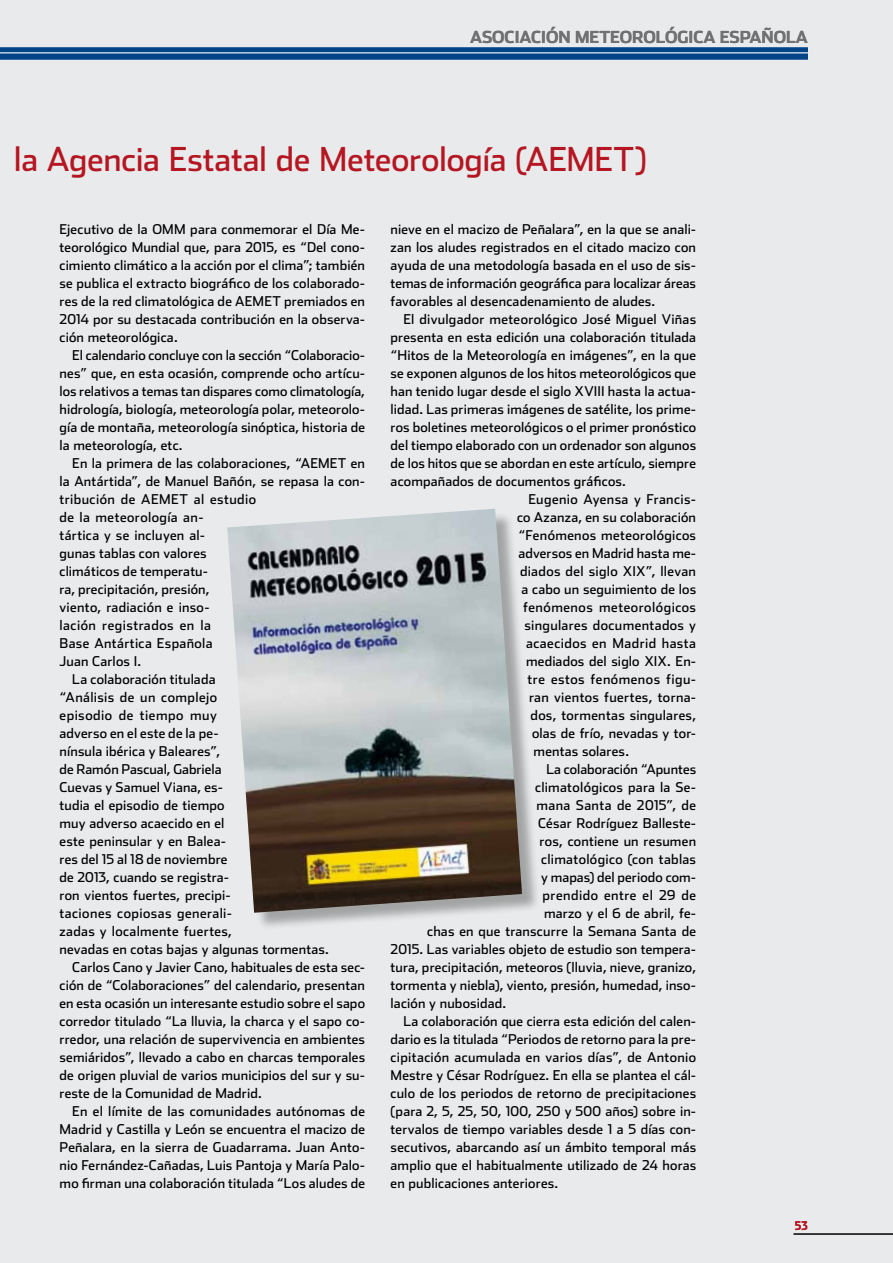
<style>
.page{position:relative;width:893px;height:1263px;background:#e8eaeb}
.page>*{position:absolute;margin:0;border:0;box-sizing:border-box;transform-origin:0 0}
.t1{font:33px "Stainless";letter-spacing:-.005em;color:#b51621}
.t2{font:700 16.5px "Stainless";color:#707172}
.t3{font:13.5px/18px "Stainless";letter-spacing:.01em;color:#000;text-align:justify}
.t4{font:13.5px "Stainless";letter-spacing:.03em;color:#000}
.t5{font:13.5px "Stainless";letter-spacing:.035em;color:#000}
.t6{font:700 12px "Stainless Cond";color:#b51621}
</style>
<div class="page">
<div style="left:229px;top:511px;width:311px;height:420px;background:#000;opacity:.3"></div>
<img style="left:227px;top:509px;width:295px;height:404px">
<div style="left:0;top:47px;width:808px;height:12px;background:#004387"></div>
<hr style="left:0;top:52px;width:808px;height:1px;background:#fff">
<hr style="left:794px;top:1234px;width:99px;height:1px;background:#000">
<p class="t2" style="left:470px;top:27px;width:11px">ACI</p>
<p class="t2" style="left:590px;top:27px;width:12px">EO</p>
<p class="t2" style="left:470px;top:27px;width:11px">ACIASOCIACIÓN</p>
<p class="t2" style="left:575px;top:27px;width:26px">MEOETEOROLÓGICA</p>
<p class="t2" style="left:720px;top:27px;width:66px">ESPAÑOLA</p>
<h1 class="t1" style="left:14px;top:140px;width:634px">la Agencia Estatal de Meteorología (AEMET)</h1>
<p class="t3" style="left:60px;top:220px;width:307px">Ejecutivo de la OMM para conmemorar el Día Me&shy;teorológico Mundial que, para 2015, es “Del cono&shy;cimiento climático a la acción por el clima”; también se publica el extracto biográfico de los colaborado&shy;res de la red climatológica de AEMET premiados en 2014 por su destacada contribución en la observa&shy;ción meteorológica.</p>
<p class="t3" style="left:60px;top:346px;width:307px;text-indent:13px">El calendario concluye con la sección “Colaboracio&shy;nes” que, en esta ocasión, comprende ocho artícu&shy;los relativos a temas tan dispares como climatología, hidrología, biología, meteorología polar, meteorolo&shy;gía de montaña, meteorología sinóptica, historia de la meteorología, etc.</p>
<p class="t3" style="left:72px;top:454px;width:294px">En la primera de las colaboraciones, “AEMET en</p>
<p class="t3" style="left:60px;top:472px;width:307px">la Antártida”, de Manuel Bañón, se repasa la con-</p>
<p class="t4" style="left:60px;top:491px;width:198px">tribución de AEMET al estudio</p>
<p class="t4" style="left:60px;top:509px;width:146px">de la meteorología an-</p>
<p class="t3" style="left:60px;top:526px;width:147px">tártica y se incluyen al-</p>
<p class="t3" style="left:60px;top:544px;width:149px">gunas tablas con valores</p>
<p class="t3" style="left:60px;top:562px;width:150px">climáticos de temperatu-</p>
<p class="t3" style="left:60px;top:580px;width:151px">ra, precipitación, presión,</p>
<p class="t3" style="left:60px;top:598px;width:151px">viento, radiación e inso-</p>
<p class="t5" style="left:60px;top:617px;width:153px">lación registrados en la</p>
<p class="t3" style="left:60px;top:634px;width:154px">Base Antártica Española</p>
<p class="t3" style="left:60px;top:652px;width:83px">Juan Carlos I.</p>
<p class="t3" style="left:72px;top:670px;width:145px">La colaboración titulada</p>
<p class="t4" style="left:60px;top:689px;width:159px">“Análisis de un complejo</p>
<p class="t5" style="left:60px;top:707px;width:159px">episodio de tiempo muy</p>
<p class="t3" style="left:60px;top:724px;width:161px">adverso en el este de la pe-</p>
<p class="t3" style="left:60px;top:742px;width:162px">nínsula ibérica y Baleares”,</p>
<p class="t3" style="left:60px;top:760px;width:163px">de Ramón Pascual, Gabriela</p>
<p class="t3" style="left:60px;top:778px;width:165px">Cuevas y Samuel Viana, es-</p>
<p class="t3" style="left:60px;top:796px;width:166px">tudia el episodio de tiempo</p>
<p class="t3" style="left:60px;top:814px;width:166px">muy adverso acaecido en el</p>
<p class="t3" style="left:60px;top:832px;width:168px">este peninsular y en Balea-</p>
<p class="t3" style="left:60px;top:850px;width:170px">res del 15 al 18 de noviembre</p>
<p class="t3" style="left:60px;top:868px;width:171px">de 2013, cuando se registra-</p>
<p class="t3" style="left:60px;top:886px;width:173px">ron vientos fuertes, precipi-</p>
<p class="t4" style="left:60px;top:905px;width:174px">taciones copiosas generali-</p>
<p class="t3" style="left:60px;top:922px;width:174px">zadas y localmente fuertes,</p>
<p class="t3" style="left:60px;top:940px;width:271px">nevadas en cotas bajas y algunas tormentas.</p>
<p class="t3" style="left:72px;top:958px;width:294px">Carlos Cano y Javier Cano, habituales de esta sec-</p>
<p class="t3" style="left:60px;top:976px;width:307px">ción de “Colaboraciones” del calendario, presentan</p>
<p class="t3" style="left:60px;top:994px;width:307px">en esta ocasión un interesante estudio sobre el sapo</p>
<p class="t3" style="left:60px;top:1012px;width:307px">corredor titulado “La lluvia, la charca y el sapo co-</p>
<p class="t3" style="left:60px;top:1030px;width:307px">rredor, una relación de supervivencia en ambientes</p>
<p class="t3" style="left:60px;top:1048px;width:307px">semiáridos”, llevado a cabo en charcas temporales</p>
<p class="t3" style="left:60px;top:1066px;width:307px">de origen pluvial de varios municipios del sur y su-</p>
<p class="t3" style="left:60px;top:1084px;width:204px">reste de la Comunidad de Madrid.</p>
<p class="t3" style="left:72px;top:1102px;width:294px">En el límite de las comunidades autónomas de</p>
<p class="t3" style="left:60px;top:1120px;width:307px">Madrid y Castilla y León se encuentra el macizo de</p>
<p class="t3" style="left:60px;top:1138px;width:307px">Peñalara, en la sierra de Guadarrama. Juan Anto-</p>
<p class="t3" style="left:60px;top:1156px;width:307px">nio Fernández-Cañadas, Luis Pantoja y María Palo-</p>
<p class="t3" style="left:60px;top:1174px;width:307px">mo firman una colaboración titulada “Los aludes de</p>
<p class="t3" style="left:391px;top:220px;width:307px">nieve en el macizo de Peñalara”, en la que se anali&shy;zan los aludes registrados en el citado macizo con ayuda de una metodología basada en el uso de sis&shy;temas de información geográfica para localizar áreas favorables al desencadenamiento de aludes.</p>
<p class="t3" style="left:403px;top:310px;width:294px">El divulgador meteorológico José Miguel Viñas</p>
<p class="t3" style="left:391px;top:328px;width:307px">presenta en esta edición una colaboración titulada</p>
<p class="t3" style="left:391px;top:346px;width:307px">“Hitos de la Meteorología en imágenes”, en la que</p>
<p class="t3" style="left:391px;top:364px;width:307px">se exponen algunos de los hitos meteorológicos que</p>
<p class="t3" style="left:391px;top:382px;width:307px">han tenido lugar desde el siglo XVIII hasta la actua-</p>
<p class="t3" style="left:391px;top:400px;width:307px">lidad. Las primeras imágenes de satélite, los prime-</p>
<p class="t3" style="left:391px;top:418px;width:307px">ros boletines meteorológicos o el primer pronóstico</p>
<p class="t3" style="left:391px;top:436px;width:307px">del tiempo elaborado con un ordenador son algunos</p>
<p class="t3" style="left:391px;top:454px;width:307px">de los hitos que se abordan en este artículo, siempre</p>
<p class="t3" style="left:391px;top:472px;width:237px">acompañados de documentos gráficos.</p>
<p class="t3" style="left:528px;top:490px;width:169px">Eugenio Ayensa y Francis-</p>
<p class="t3" style="left:517px;top:508px;width:180px">co Azanza, en su colaboración</p>
<p class="t3" style="left:519px;top:526px;width:179px">“Fenómenos meteorológicos</p>
<p class="t3" style="left:519px;top:544px;width:179px">adversos en Madrid hasta me-</p>
<p class="t3" style="left:520px;top:562px;width:177px">diados del siglo XIX”, llevan</p>
<p class="t3" style="left:522px;top:580px;width:176px">a cabo un seguimiento de los</p>
<p class="t5" style="left:523px;top:599px;width:174px">fenómenos meteorológicos</p>
<p class="t3" style="left:525px;top:616px;width:173px">singulares documentados y</p>
<p class="t4" style="left:526px;top:635px;width:171px">acaecidos en Madrid hasta</p>
<p class="t3" style="left:526px;top:652px;width:172px">mediados del siglo XIX. En-</p>
<p class="t5" style="left:528px;top:671px;width:170px">tre estos fenómenos figu-</p>
<p class="t3" style="left:529px;top:688px;width:169px">ran vientos fuertes, torna-</p>
<p class="t3" style="left:531px;top:706px;width:167px">dos, tormentas singulares,</p>
<p class="t3" style="left:532px;top:724px;width:166px">olas de frío, nevadas y tor-</p>
<p class="t3" style="left:534px;top:742px;width:97px">mentas solares.</p>
<p class="t3" style="left:546px;top:760px;width:151px">La colaboración “Apuntes</p>
<p class="t3" style="left:535px;top:778px;width:163px">climatológicos para la Se-</p>
<p class="t3" style="left:537px;top:796px;width:161px">mana Santa de 2015”, de</p>
<p class="t3" style="left:538px;top:814px;width:160px">César Rodríguez Balleste-</p>
<p class="t3" style="left:540px;top:832px;width:158px">ros, contiene un resumen</p>
<p class="t3" style="left:541px;top:850px;width:156px">climatológico (con tablas</p>
<p class="t3" style="left:541px;top:868px;width:157px">y mapas) del periodo com-</p>
<p class="t5" style="left:543px;top:887px;width:155px">prendido entre el 29 de</p>
<p class="t3" style="left:544px;top:904px;width:154px">marzo y el 6 de abril, fe-</p>
<p class="t3" style="left:427px;top:922px;width:270px">chas en que transcurre la Semana Santa de</p>
<p class="t3" style="left:391px;top:940px;width:307px">2015. Las variables objeto de estudio son tempera-</p>
<p class="t3" style="left:391px;top:958px;width:307px">tura, precipitación, meteoros (lluvia, nieve, granizo,</p>
<p class="t3" style="left:391px;top:976px;width:307px">tormenta y niebla), viento, presión, humedad, inso-</p>
<p class="t3" style="left:391px;top:994px;width:117px">lación y nubosidad.</p>
<p class="t3" style="left:403px;top:1012px;width:294px">La colaboración que cierra esta edición del calen-</p>
<p class="t3" style="left:391px;top:1030px;width:307px">dario es la titulada “Periodos de retorno para la pre-</p>
<p class="t3" style="left:391px;top:1048px;width:307px">cipitación acumulada en varios días”, de Antonio</p>
<p class="t3" style="left:391px;top:1066px;width:307px">Mestre y César Rodríguez. En ella se plantea el cál-</p>
<p class="t3" style="left:391px;top:1084px;width:307px">culo de los periodos de retorno de precipitaciones</p>
<p class="t3" style="left:391px;top:1102px;width:307px">(para 2, 5, 25, 50, 100, 250 y 500 años) sobre in-</p>
<p class="t3" style="left:391px;top:1120px;width:307px">tervalos de tiempo variables desde 1 a 5 días con-</p>
<p class="t3" style="left:391px;top:1138px;width:307px">secutivos, abarcando así un ámbito temporal más</p>
<p class="t3" style="left:391px;top:1156px;width:307px">amplio que el habitualmente utilizado de 24 horas</p>
<p class="t3" style="left:391px;top:1174px;width:169px">en publicaciones anteriores.</p>
<p class="t6" style="left:795px;top:1218px;width:14px">53</p>
</div>
